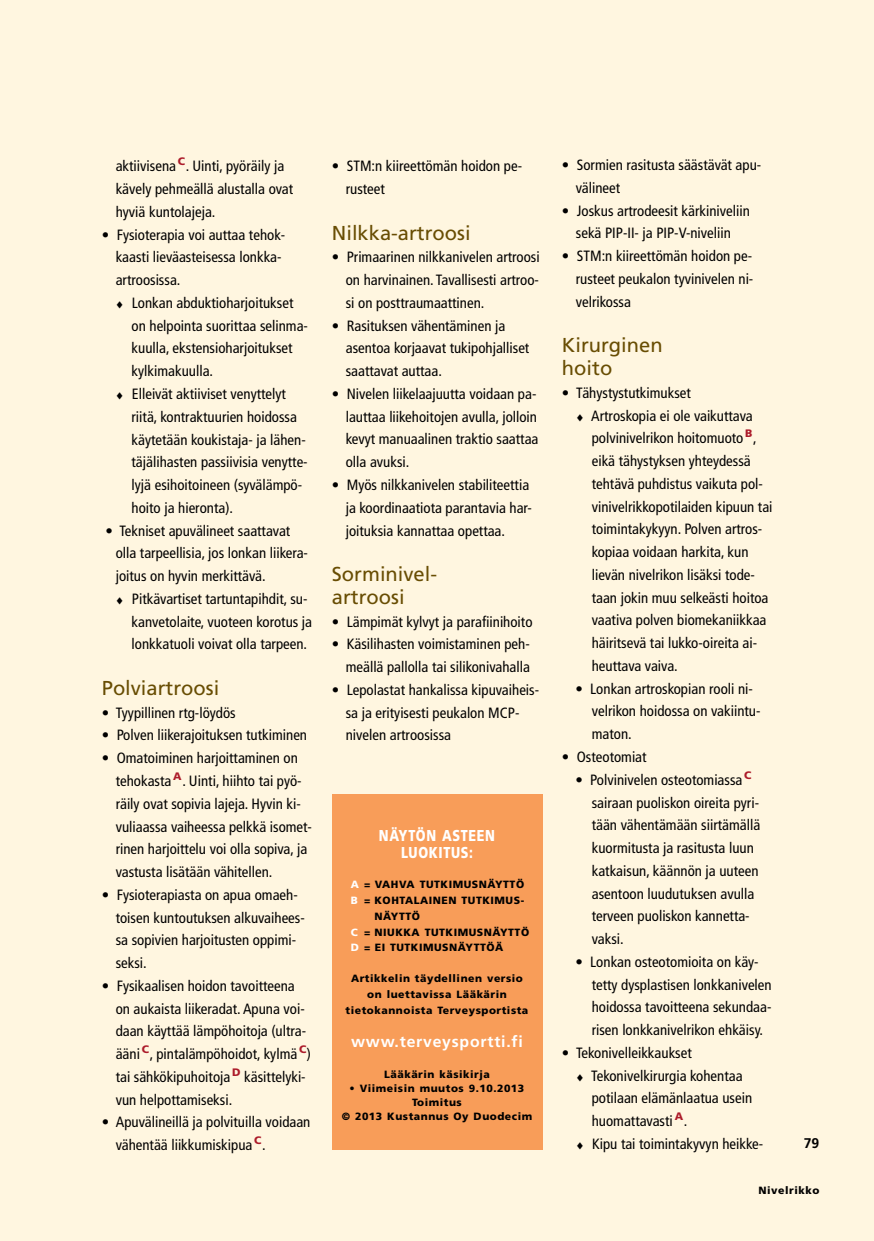
<style>
.page{position:relative;width:874px;height:1241px;background:#fff}
.page>*{position:absolute;margin:0;border:0;box-sizing:border-box;transform-origin:0 0}
.t1{font:20.12px/22.8px "Frutiger LT Std";color:#684d03}
.t2{font:900 15.75px/17.5px "Frutiger LT Std";letter-spacing:.05em;color:#fff;text-align:center;scale:.8 1}
.t3{font:700 15.75px "Frutiger LT Std";letter-spacing:.05em;color:#fff}
.t4{font:condensed 14.88px/22.8px "Frutiger LT Std";color:#000}
.t5{font:700 14px "Frutiger LT Std";color:#000}
.t6{font:900 10.5px/15.8px "Frutiger LT Std";letter-spacing:.05em;color:#000;text-align:center}
.s1{color:#fff}
</style>
<div class="page">
<div style="left:0;top:0;width:873px;height:1240px;background:#fff6e0"></div>
<div style="left:332px;top:794px;width:210px;height:355px;background:#f89d59"></div>
<p class="t4" style="left:116px;top:155px;width:179px">aktiivisena <sup>C</sup>. Uinti, pyöräily ja kävely pehmeällä alustalla ovat hyviä kuntolajeja.</p>
<p class="t4" style="left:102px;top:223px;width:185px">• Fysioterapia voi auttaa tehok-</p>
<p class="t4" style="left:116px;top:246px;width:167px">kaasti lieväasteisessa lonkka-</p>
<p class="t4" style="left:116px;top:269px;width:66px">artroosissa.</p>
<p class="t4" style="left:115px;top:291px;width:180px">♦ Lonkan abduktioharjoitukset</p>
<p class="t4" style="left:131px;top:314px;width:178px">on helpointa suorittaa selinma-</p>
<p class="t4" style="left:131px;top:337px;width:162px">kuulla, ekstensioharjoitukset</p>
<p class="t4" style="left:131px;top:360px;width:83px">kylkimakuulla.</p>
<p class="t4" style="left:115px;top:382px;width:172px">♦ Elleivät aktiiviset venyttelyt</p>
<p class="t4" style="left:131px;top:405px;width:167px">riitä, kontraktuurien hoidossa</p>
<p class="t4" style="left:131px;top:428px;width:176px">käytetään koukistaja- ja lähen-</p>
<p class="t4" style="left:131px;top:451px;width:177px">täjälihasten passiivisia venytte-</p>
<p class="t4" style="left:131px;top:473px;width:172px">lyjä esihoitoineen (syvälämpö-</p>
<p class="t4" style="left:131px;top:496px;width:103px">hoito ja hieronta).</p>
<p class="t4" style="left:105px;top:519px;width:186px">• Tekniset apuvälineet saattavat</p>
<p class="t4" style="left:116px;top:542px;width:194px">olla tarpeellisia, jos lonkan liikera-</p>
<p class="t4" style="left:116px;top:564px;width:151px">joitus on hyvin merkittävä.</p>
<p class="t4" style="left:115px;top:587px;width:194px">♦ Pitkävartiset tartuntapihdit, su-</p>
<p class="t4" style="left:131px;top:610px;width:182px">kanvetolaite, vuoteen korotus ja</p>
<p class="t4" style="left:131px;top:633px;width:177px">lonkkatuoli voivat olla tarpeen.</p>
<h1 class="t1" style="left:102px;top:676px;width:119px">Polviartroosi</h1>
<p class="t4" style="left:102px;top:701px;width:135px">• Tyypillinen rtg-löydös</p>
<p class="t4" style="left:102px;top:724px;width:207px">• Polven liikerajoituksen tutkiminen</p>
<p class="t4" style="left:116px;top:746px;width:198px;text-indent:-14px">• Omatoiminen harjoittaminen on tehokasta <sup>A</sup>. Uinti, hiihto tai pyö&shy;räily ovat sopivia lajeja. Hyvin ki&shy;vuliaassa vaiheessa pelkkä isomet&shy;rinen harjoittelu voi olla sopiva, ja vastusta lisätään vähitellen.</p>
<p class="t4" style="left:116px;top:883px;width:190px;text-indent:-14px">• Fysioterapiasta on apua omaeh&shy;toisen kuntoutuksen alkuvaihees&shy;sa sopivien harjoitusten oppimi&shy;seksi.</p>
<p class="t4" style="left:116px;top:974px;width:196px;text-indent:-14px">• Fysikaalisen hoidon tavoitteena on aukaista liikeradat. Apuna voi&shy;daan käyttää lämpöhoitoja (ultra&shy;ääni <sup>C</sup>, pintalämpöhoidot, kylmä <sup>C</sup>) tai sähkökipuhoitoja <sup>D</sup> käsittelyki&shy;vun helpottamiseksi.</p>
<p class="t4" style="left:116px;top:1110px;width:196px;text-indent:-14px">• Apuvälineillä ja polvituilla voidaan vähentää liikkumiskipua <sup>C</sup>.</p>
<p class="t4" style="left:345px;top:155px;width:178px;text-indent:-14px">• STM:n kiireettömän hoidon pe&shy;rusteet</p>
<h1 class="t1" style="left:332px;top:221px;width:140px">Nilkka-artroosi</h1>
<p class="t4" style="left:345px;top:246px;width:195px;text-align:justify;text-indent:-14px">• Primaarinen nilkkanivelen artroosi on harvinainen. Tavallisesti artroo&shy;si on posttraumaattinen.</p>
<p class="t4" style="left:345px;top:314px;width:185px;text-indent:-14px">• Rasituksen vähentäminen ja asentoa korjaavat tukipohjalliset saattavat auttaa.</p>
<p class="t4" style="left:345px;top:382px;width:194px;text-indent:-14px">• Nivelen liikelaajuutta voidaan pa&shy;lauttaa liikehoitojen avulla, jolloin kevyt manuaalinen traktio saattaa olla avuksi.</p>
<p class="t4" style="left:345px;top:473px;width:187px;text-indent:-14px">• Myös nilkkanivelen stabiliteettia ja koordinaatiota parantavia har&shy;joituksia kannattaa opettaa.</p>
<h1 class="t1" style="left:332px;top:562px;width:107px">Sorminivel&shy;artroosi</h1>
<p class="t4" style="left:332px;top:610px;width:202px">• Lämpimät kylvyt ja parafiinihoito</p>
<p class="t4" style="left:332px;top:633px;width:199px;text-align:right">• Käsilihasten voimistaminen peh&shy;meällä pallolla tai silikonivahalla</p>
<p class="t4" style="left:345px;top:678px;width:195px;text-indent:-14px">• Lepolastat hankalissa kipuvaiheis&shy;sa ja erityisesti peukalon MCP&shy;nivelen artroosissa</p>
<p class="t2" style="left:379px;top:826px;width:146px">NÄYTÖN ASTEEN<br>LUOKITUS:</p>
<p class="t6" style="left:350px;top:876px;width:175px"><span class="s1">A</span> = VAHVA TUTKIMUSNÄYTTÖ</p>
<p class="t6" style="left:351px;top:892px;width:175px"><span class="s1">B</span> = KOHTALAINEN TUTKIMUS-</p>
<p class="t6" style="left:374px;top:908px;width:47px">NÄYTTÖ</p>
<p class="t6" style="left:351px;top:923px;width:180px"><span class="s1">C</span> = NIUKKA TUTKIMUSNÄYTTÖ</p>
<p class="t6" style="left:351px;top:939px;width:154px"><span class="s1">D</span> = EI TUTKIMUSNÄYTTÖÄ</p>
<p class="t6" style="left:345px;top:970px;width:184px">Artikkelin täydellinen versio on luettavissa Lääkärin tietokannoista Terveysportista</p>
<p class="t3" style="left:351px;top:1032px;width:173px">www.terveysportti.fi</p>
<p class="t6" style="left:384px;top:1066px;width:107px">Lääkärin käsikirja</p>
<p class="t6" style="left:341px;top:1081px;width:192px;line-height:14px">• Viimeisin muutos 9.10.2013<br>Toimitus<br>© 2013 Kustannus Oy Duodecim</p>
<p class="t4" style="left:575px;top:154px;width:187px;text-indent:-14px">• Sormien rasitusta säästävät apu&shy;välineet</p>
<p class="t4" style="left:561px;top:199px;width:189px;text-align:center">• Joskus artrodeesit kärkiniveliin sekä PIP-II- ja PIP-V-niveliin</p>
<p class="t4" style="left:575px;top:245px;width:179px;text-align:justify;text-indent:-14px">• STM:n kiireettömän hoidon pe&shy;rusteet peukalon tyvinivelen ni&shy;velrikossa</p>
<h1 class="t1" style="left:561px;top:334px;width:102px">Kirurginen hoito</h1>
<p class="t4" style="left:561px;top:381px;width:130px">• Tähystystutkimukset</p>
<p class="t4" style="left:575px;top:404px;width:179px">♦ Artroskopia ei ole vaikuttava</p>
<p class="t4" style="left:591px;top:427px;width:166px">polvinivelrikon hoitomuoto <sup>B</sup>,</p>
<p class="t4" style="left:591px;top:449px;width:160px">eikä tähystyksen yhteydessä</p>
<p class="t4" style="left:591px;top:472px;width:173px">tehtävä puhdistus vaikuta pol-</p>
<p class="t4" style="left:591px;top:495px;width:182px">vinivelrikkopotilaiden kipuun tai</p>
<p class="t4" style="left:591px;top:518px;width:172px">toimintakykyyn. Polven artros-</p>
<p class="t4" style="left:591px;top:540px;width:158px">kopiaa voidaan harkita, kun</p>
<p class="t4" style="left:591px;top:563px;width:165px">lievän nivelrikon lisäksi tode-</p>
<p class="t4" style="left:591px;top:586px;width:178px">taan jokin muu selkeästi hoitoa</p>
<p class="t4" style="left:591px;top:609px;width:176px">vaativa polven biomekaniikkaa</p>
<p class="t4" style="left:591px;top:631px;width:166px">häiritsevä tai lukko-oireita ai-</p>
<p class="t4" style="left:591px;top:654px;width:87px">heuttava vaiva.</p>
<p class="t4" style="left:591px;top:677px;width:170px;text-indent:-16px">• Lonkan artroskopian rooli ni&shy;velrikon hoidossa on vakiintu&shy;maton.</p>
<p class="t4" style="left:561px;top:745px;width:86px">• Osteotomiat</p>
<p class="t4" style="left:591px;top:768px;width:170px;text-indent:-16px">• Polvinivelen osteotomiassa <sup>C </sup>sairaan puoliskon oireita pyri&shy;tään vähentämään siirtämällä kuormitusta ja rasitusta luun katkaisun, käännön ja uuteen asentoon luudutuksen avulla terveen puoliskon kannetta&shy;vaksi.</p>
<p class="t4" style="left:591px;top:950px;width:181px;text-indent:-16px">• Lonkan osteotomioita on käy&shy;tetty dysplastisen lonkkanivelen hoidossa tavoitteena sekundaa&shy;risen lonkkanivelrikon ehkäisy.</p>
<p class="t4" style="left:561px;top:1041px;width:131px">• Tekonivelleikkaukset</p>
<p class="t4" style="left:575px;top:1064px;width:169px">♦ Tekonivelkirurgia kohentaa</p>
<p class="t4" style="left:591px;top:1086px;width:162px">potilaan elämänlaatua usein</p>
<p class="t4" style="left:591px;top:1109px;width:97px">huomattavasti <sup>A</sup>.</p>
<p class="t4" style="left:575px;top:1132px;width:189px">♦ Kipu tai toimintakyvyn heikke-</p>
<p class="t5" style="left:803px;top:1134px;width:17px">79</p>
<p class="t6" style="left:758px;top:1181px;width:62px">Nivelrikko</p>
</div>
